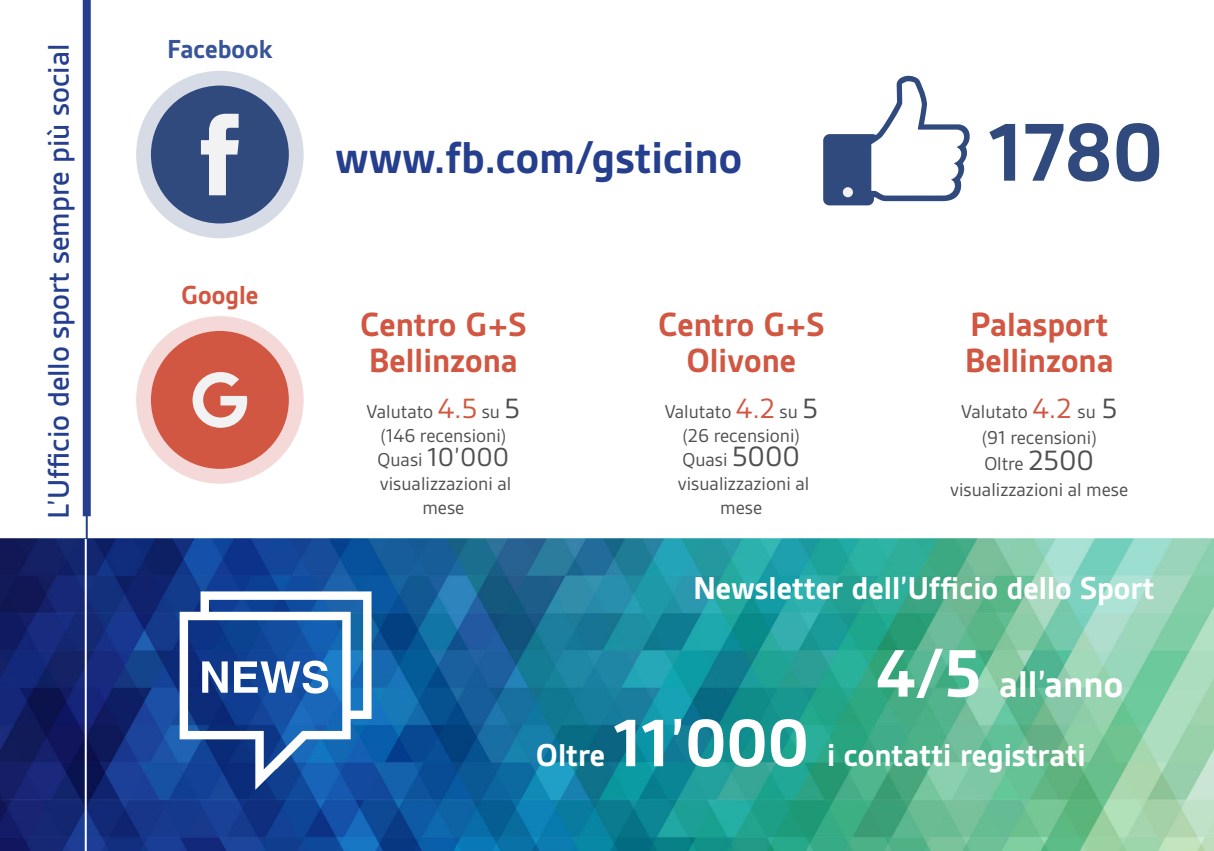
<style>
.page{position:relative;width:1214px;height:851px;background:#fff}
.page>*{position:absolute;margin:0;border:0;box-sizing:border-box;transform-origin:0 0}
.t1{font:700 88px "Gesta";color:#304a7d}
.t2{font:700 48px "Gesta";color:#253f8e}
.t3{font:700 40px "Gesta";color:#fff}
.t4{font:700 36px/36px "Gesta";color:#d15742}
.t5{font:700 34px "Gesta";color:#fff}
.t6{font:500 32px "Gesta";color:#253f8e}
.t7{font:28px "Gesta";color:#4f4f4f}
.t8{font:700 28px "Gesta";color:#385499}
.t9{font:700 28px "Gesta";color:#d15742}
.t10{font:20px/24px "Gesta";color:#4f4f4f;text-align:center}
.s1{font-size:30px;color:#d15742}
.s2{font-size:30px}
.s3{font-size:20px}
.s4{font-size:72px}
</style>
<div class="page">
<img style="left:0;top:538px;width:1213px;height:312px">
<hr style="left:86px;top:408px;width:2px;height:131px;background:#253f8e">
<div style="left:83px;top:0;width:8px;height:516px;background:#253f8e"></div>
<hr style="left:85px;top:539px;width:2px;height:311px;background:#fff">
<div style="left:136px;top:71px;width:167px;height:167px;background:#d6dbe6;border-radius:50%"></div>
<div style="left:151px;top:86px;width:138px;height:137px;background:#304a7d;border-radius:50%"></div>
<svg style="left:201px;top:114px;width:38px;height:81px"></svg>
<div style="left:136px;top:316px;width:167px;height:167px;background:#f5d9d9;border-radius:50%"></div>
<div style="left:151px;top:331px;width:138px;height:138px;background:#d15742;border-radius:50%"></div>
<svg style="left:192px;top:372px;width:55px;height:55px"></svg>
<svg style="left:180px;top:591px;width:191px;height:198px"></svg>
<svg style="left:823px;top:75px;width:147px;height:130px"></svg>
<div style="left:842px;top:187px;width:10px;height:10px;background:#f2f2f5;border-radius:50%"></div>
<p class="t6" style="left:40px;top:519px;width:476px;rotate:-90deg">L’Ufficio dello sport sempre più social</p>
<p class="t8" style="left:167px;top:33px;width:107px">Facebook</p>
<p class="t9" style="left:181px;top:279px;width:79px">Google</p>
<p class="t2" style="left:335px;top:130px;width:408px">www.fb.com/gsticino</p>
<p class="t1" style="left:988px;top:102px;width:176px">1780</p>
<p class="t4" style="left:360px;top:306px;width:168px">Centro G+S<br>Bellinzona</p>
<p class="t4" style="left:658px;top:306px;width:168px;text-align:center">Centro G+S<br>Olivone</p>
<p class="t4" style="left:970px;top:306px;width:140px">Palasport</p>
<p class="t4" style="left:964px;top:342px;width:151px">Bellinzona</p>
<p class="t10" style="left:366px;top:399px;width:155px">Valutato <span class="s1">4.5</span> su <span class="s2">5</span></p>
<p class="t10" style="left:380px;top:423px;width:127px">(146 recensioni)</p>
<p class="t7" style="left:377px;top:441px;width:133px"><span class="s3">Quasi</span> 10’000</p>
<p class="t10" style="left:380px;top:471px;width:133px">visualizzazioni al mese</p>
<p class="t10" style="left:664px;top:399px;width:155px">Valutato <span class="s1">4.2</span> su <span class="s2">5</span></p>
<p class="t10" style="left:682px;top:423px;width:118px">(26 recensioni)</p>
<p class="t10" style="left:682px;top:447px;width:119px">Quasi <span class="s2">5000</span></p>
<p class="t10" style="left:677px;top:471px;width:133px">visualizzazioni al mese</p>
<p class="t10" style="left:961px;top:399px;width:157px">Valutato <span class="s1">4.2</span> su <span class="s2">5</span></p>
<p class="t10" style="left:981px;top:425px;width:116px">(91 recensioni)</p>
<p class="t10" style="left:984px;top:451px;width:111px">Oltre <span class="s2">2500</span></p>
<p class="t10" style="left:950px;top:477px;width:179px">visualizzazioni al mese</p>
<p class="t5" style="left:693px;top:569px;width:463px">Newsletter dell’Ufficio dello Sport</p>
<p class="t3" style="left:876px;top:661px;width:248px"><span class="s4">4/5</span> all’anno</p>
<p class="t5" style="left:536px;top:735px;width:551px">Oltre <span class="s4">11’000</span> i contatti registrati</p>
</div>
